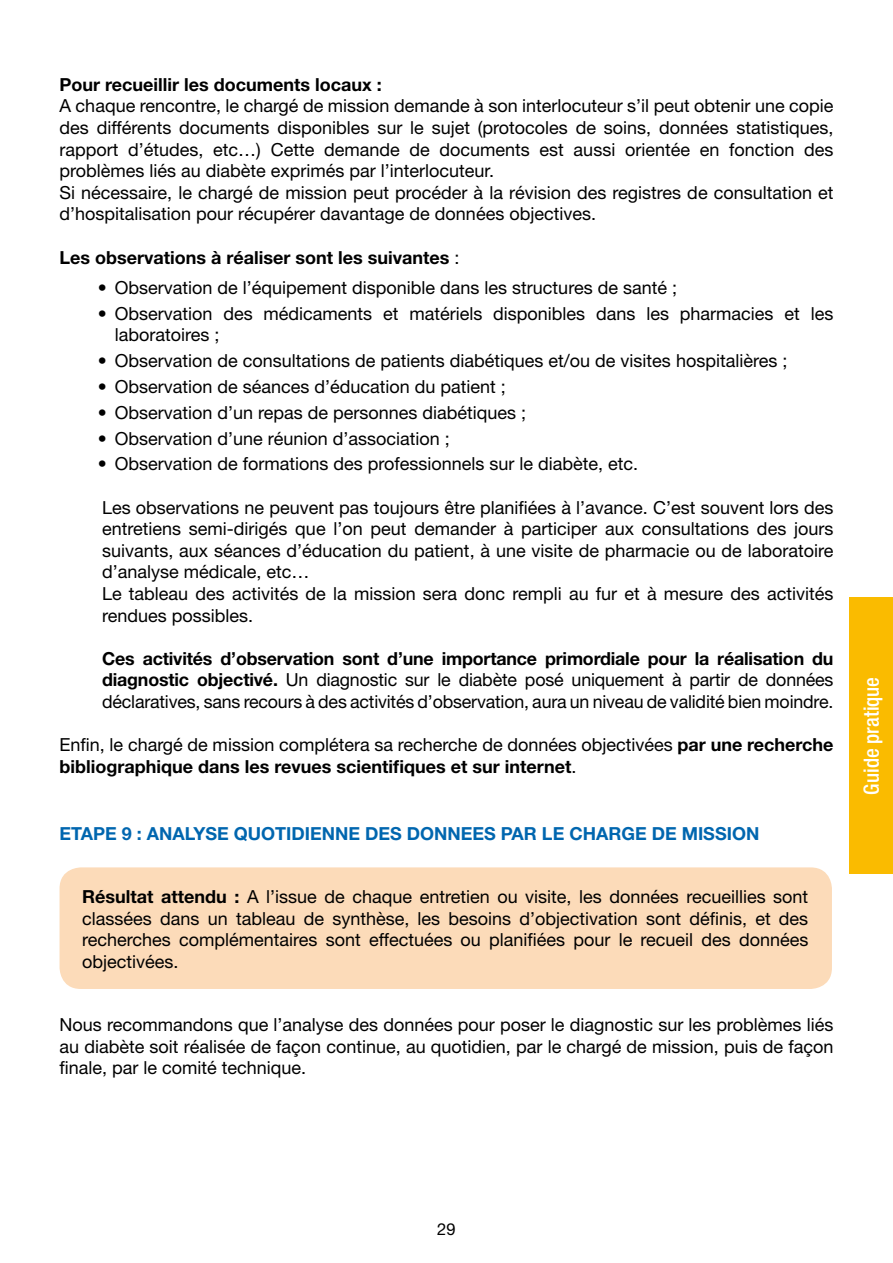
<style>
.page{position:relative;width:893px;height:1263px;background:#fff}
.page>*{position:absolute;margin:0;border:0;box-sizing:border-box;transform-origin:0 0}
.t1{font:500 condensed 21px "Helvetica Neue";color:#fff}
.t2{font:18px/21.6px "Helvetica Neue";color:#000}
.t3{font:700 18px/21.6px "Helvetica Neue";color:#000}
.t4{font:700 18px "Helvetica Neue";color:#0066af}
.t5{font:16.5px "Helvetica Neue";color:#000}
.s1{font-weight:400}
.s2{font-weight:700}
</style>
<div class="page">
<div style="left:60px;top:867px;width:772px;height:122px;background:#fcdbb9;border-radius:21px"></div>
<div style="left:850px;top:597px;width:43px;height:277px;background:#fabb00"></div>
<p class="t3" style="left:60px;top:73px;width:324px">Pour recueillir les documents locaux :</p>
<p class="t2" style="left:60px;top:95px;width:775px">A chaque rencontre, le chargé de mission demande à son interlocuteur s’il peut obtenir une copie des différents documents disponibles sur le sujet (protocoles de soins, données statistiques, rapport d’études, etc…) Cette demande de documents est aussi orientée en fonction des problèmes liés au diabète exprimés par l’interlocuteur.<br>Si nécessaire, le chargé de mission peut procéder à la révision des registres de consultation et d’hospitalisation pour récupérer davantage de données objectives.</p>
<p class="t3" style="left:60px;top:246px;width:401px">Les observations à réaliser sont les suivantes <span class="s1">:</span></p>
<p class="t2" style="left:98px;top:276px;width:581px">• Observation de l’équipement disponible dans les structures de santé ;</p>
<p class="t2" style="left:115px;top:302px;width:720px;text-indent:-17px">• Observation des médicaments et matériels disponibles dans les pharmacies et les laboratoires ;</p>
<p class="t2" style="left:98px;top:349px;width:691px">• Observation de consultations de patients diabétiques et/ou de visites hospitalières ;</p>
<p class="t2" style="left:98px;top:375px;width:410px">• Observation de séances d’éducation du patient ;</p>
<p class="t2" style="left:98px;top:401px;width:430px">• Observation d’un repas de personnes diabétiques ;</p>
<p class="t2" style="left:98px;top:427px;width:354px">• Observation d’une réunion d’association ;</p>
<p class="t2" style="left:98px;top:453px;width:542px">• Observation de formations des professionnels sur le diabète, etc.</p>
<p class="t2" style="left:102px;top:496px;width:733px">Les observations ne peuvent pas toujours être planifiées à l’avance. C’est souvent lors des entretiens semi-dirigés que l’on peut demander à participer aux consultations des jours suivants, aux séances d’éducation du patient, à une visite de pharmacie ou de laboratoire d’analyse médicale, etc…<br>Le tableau des activités de la mission sera donc rempli au fur et à mesure des activités rendues possibles.</p>
<p class="t2" style="left:102px;top:647px;width:733px;text-align:justify"><span class="s2">Ces activités d’observation sont d’une importance primordiale pour la réalisation du diagnostic objectivé.</span> Un diagnostic sur le diabète posé uniquement à partir de données déclaratives, sans recours à des activités d’observation, aura un niveau de validité bien moindre.</p>
<p class="t3" style="left:60px;top:734px;width:775px"><span class="s1">Enfin, le chargé de mission complétera sa recherche de données objectivées</span> par une recherche bibliographique dans les revues scientifiques et sur internet<span class="s1">.</span></p>
<p class="t4" style="left:60px;top:822px;width:102px">ETAPE 9 : ANA</p>
<p class="t4" style="left:185px;top:822px;width:250px">LYSE QUOTIDIENN E DES DONN</p>
<p class="t4" style="left:461px;top:822px;width:285px">EES PAR LE CHARGE DE MISSION</p>
<p class="t2" style="left:82px;top:885px;width:728px;text-align:justify"><span class="s2">Résultat attendu :</span> A l’issue de chaque entretien ou visite, les données recueillies sont classées dans un tableau de synthèse, les besoins d’objectivation sont définis, et des recherches complémentaires sont effectuées ou planifiées pour le recueil des données objectivées.</p>
<p class="t2" style="left:60px;top:1014px;width:775px;text-align:justify">Nous recommandons que l’analyse des données pour poser le diagnostic sur les problèmes liés au diabète soit réalisée de façon continue, au quotidien, par le chargé de mission, puis de façon finale, par le comité technique.</p>
<p class="t1" style="left:859px;top:794px;width:119px;rotate:-90deg">Guide pratique</p>
<p class="t5" style="left:437px;top:1220px;width:20px">29</p>
</div>
